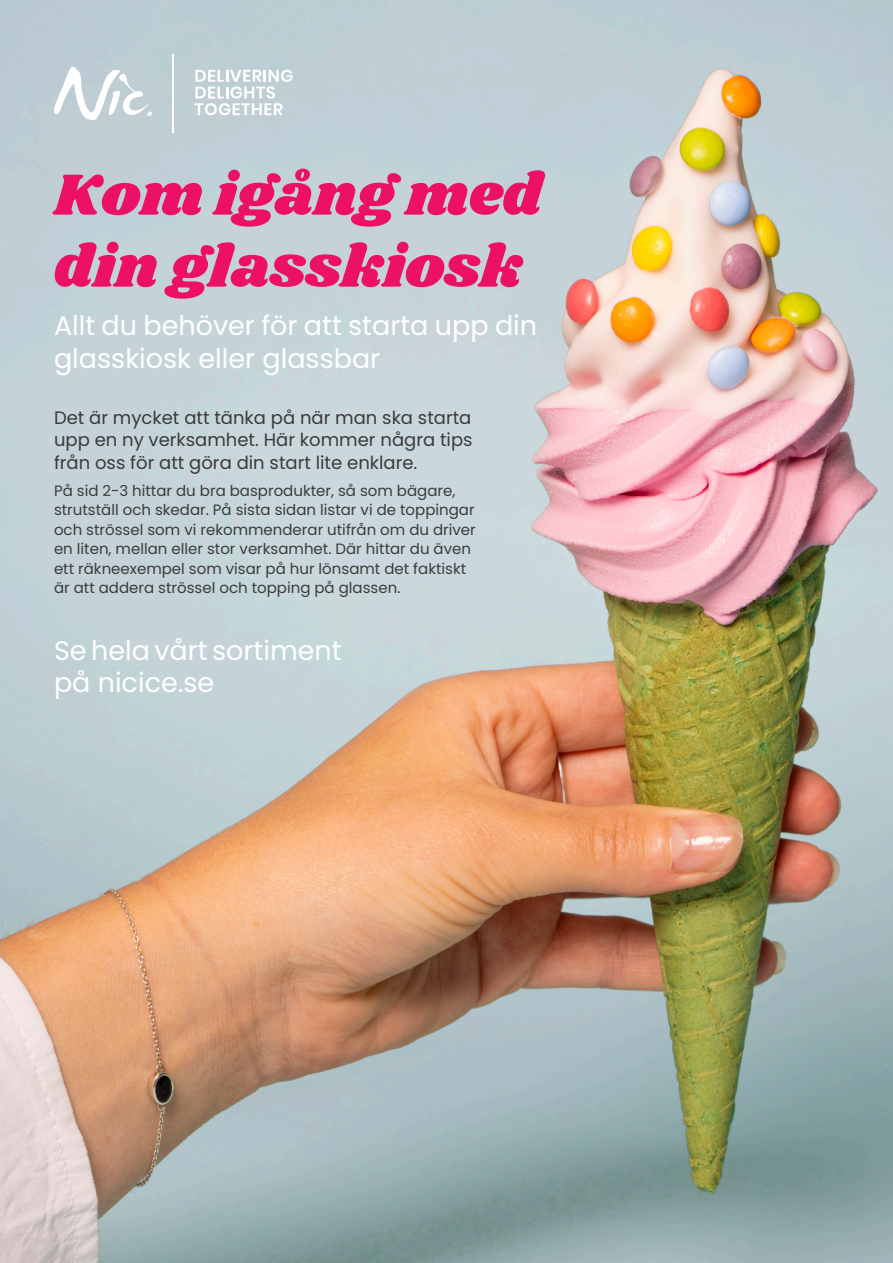
<style>
.page{position:relative;width:893px;height:1263px;background:#fff}
.page>*{position:absolute;margin:0;border:0;box-sizing:border-box;transform-origin:0 0}
.t1{font:60px/72px "Shrikhand";color:#ec1067}
.t2{font:27px/32.4px "Poppins";color:#fff}
.t3{font:18px/22.5px "Poppins";color:#3b3b3b;text-align:justify}
.t4{font:15px/19.5px "Poppins";color:#3b3b3b}
</style>
<div class="page">
<img style="left:0;top:0;width:893px;height:1263px">
<svg style="left:54px;top:67px;width:98px;height:53px"></svg>
<hr style="left:173px;top:54px;width:1px;height:79px;background:#fff">
<svg style="left:195px;top:70px;width:98px;height:45px"></svg>
<p class="t1" style="left:54px;top:161px;width:489px">Kom igång med din glasskiosk</p>
<p class="t2" style="left:54px;top:310px;width:485px">Allt du behöver för att starta upp din glasskiosk eller glassbar</p>
<p class="t3" style="left:54px;top:406px;width:420px">Det är mycket att tänka på när man ska starta upp en ny verksamhet. Här kommer några tips från oss för att göra din start lite enklare.</p>
<p class="t4" style="left:54px;top:481px;width:423px">På sid 2-3 hittar du bra basprodukter, så som bägare, strutställ och skedar. På sista sidan listar vi de toppingar och strössel som vi rekommenderar utifrån om du driver en liten, mellan eller stor verksamhet. Där hittar du även ett räkneexempel som visar på hur lönsamt det faktiskt är att addera strössel och topping på glassen.</p>
<p class="t2" style="left:54px;top:634px;width:289px">Se hela vårt sortiment</p>
<p class="t2" style="left:54px;top:667px;width:162px">på nicice.se</p>
</div>
